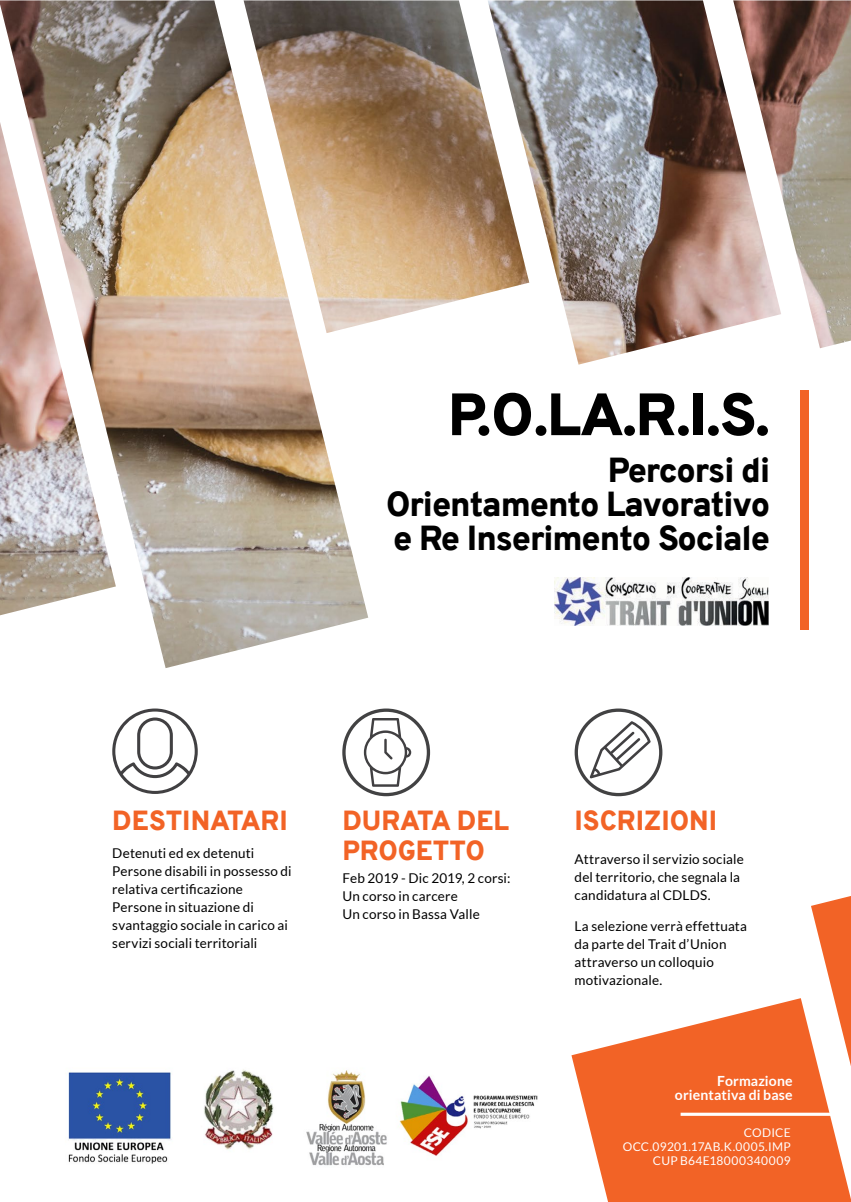
<style>
.page{position:relative;width:851px;height:1202px;background:#fff}
.page>*{position:absolute;margin:0;border:0;box-sizing:border-box;transform-origin:0 0}
.t1{font:900 59.6px "Overpass";color:#000}
.t2{font:900 33.8px/33.8px "Overpass";letter-spacing:-.03em;color:#000;text-align:justify}
.t3{font:900 27px/29.4px "Overpass";color:#f26326}
.t4{font:700 14px/14.2px "Lato";letter-spacing:.01em;color:#fff;text-align:right}
.t5{font:13.4px/18px "Lato";letter-spacing:.01em;color:#000}
.t6{font:12px/14.2px "Lato";letter-spacing:.02em;color:#fff;text-align:right}
</style>
<div class="page">
<svg style="left:571px;top:896px;width:279px;height:306px;fill:#f26326"></svg>
<img style="left:68px;top:1069px;width:470px;height:97px">
<svg style="left:112px;top:708px;width:86px;height:86px"></svg>
<svg style="left:364px;top:718px;width:47px;height:69px"></svg>
<div style="left:342px;top:708px;width:88px;height:88px;border:3px solid #424243;border-radius:50%"></div>
<svg style="left:589px;top:721px;width:61px;height:57px"></svg>
<div style="left:574px;top:708px;width:88px;height:88px;border:3px solid #424243;border-radius:50%"></div>
<img style="left:0;top:0;width:850px;height:668px">
<div style="left:799px;top:390px;width:9px;height:240px;background:#f26326"></div>
<hr style="left:680px;top:1113px;width:158px;height:3px;background:#fff">
<h1 class="t1" style="left:447px;top:372px;width:324px">P.O.LA.R.I.S.</h1>
<h2 class="t2" style="left:386px;top:453px;width:385px;text-indent:221px">Percorsi di Orientamento Lavorativo e Re Inserimento Sociale</h2>
<h3 class="t3" style="left:112px;top:806px;width:177px">DESTINATARI</h3>
<p class="t5" style="left:112px;top:844px;width:181px">Detenuti ed ex detenuti<br>Persone disabili in possesso di relativa certificazione<br>Persone in situazione di svantaggio sociale in carico ai servizi sociali territoriali</p>
<h3 class="t3" style="left:342px;top:806px;width:168px">DURATA DEL<br>PROGETTO</h3>
<p class="t5" style="left:342px;top:869px;width:169px">Feb 2019 - Dic 2019, 2 corsi:<br>Un corso in carcere<br>Un corso in Bassa Valle</p>
<h3 class="t3" style="left:574px;top:806px;width:144px">ISCRIZIONI</h3>
<p class="t5" style="left:574px;top:850px;width:171px">Attraverso il servizio sociale del territorio, che segnala la candidatura al CDLDS.</p>
<p class="t5" style="left:574px;top:917px;width:174px">La selezione verrà effettuata da parte del Trait d’Union attraverso un colloquio motivazionale.</p>
<p class="t4" style="left:674px;top:1074px;width:119px">Formazione orientativa di base</p>
<p class="t6" style="left:622px;top:1125px;width:169px">CODICE<br>OCC.09201.17AB.K.0005.IMP<br>CUP B64E18000340009</p>
</div>
